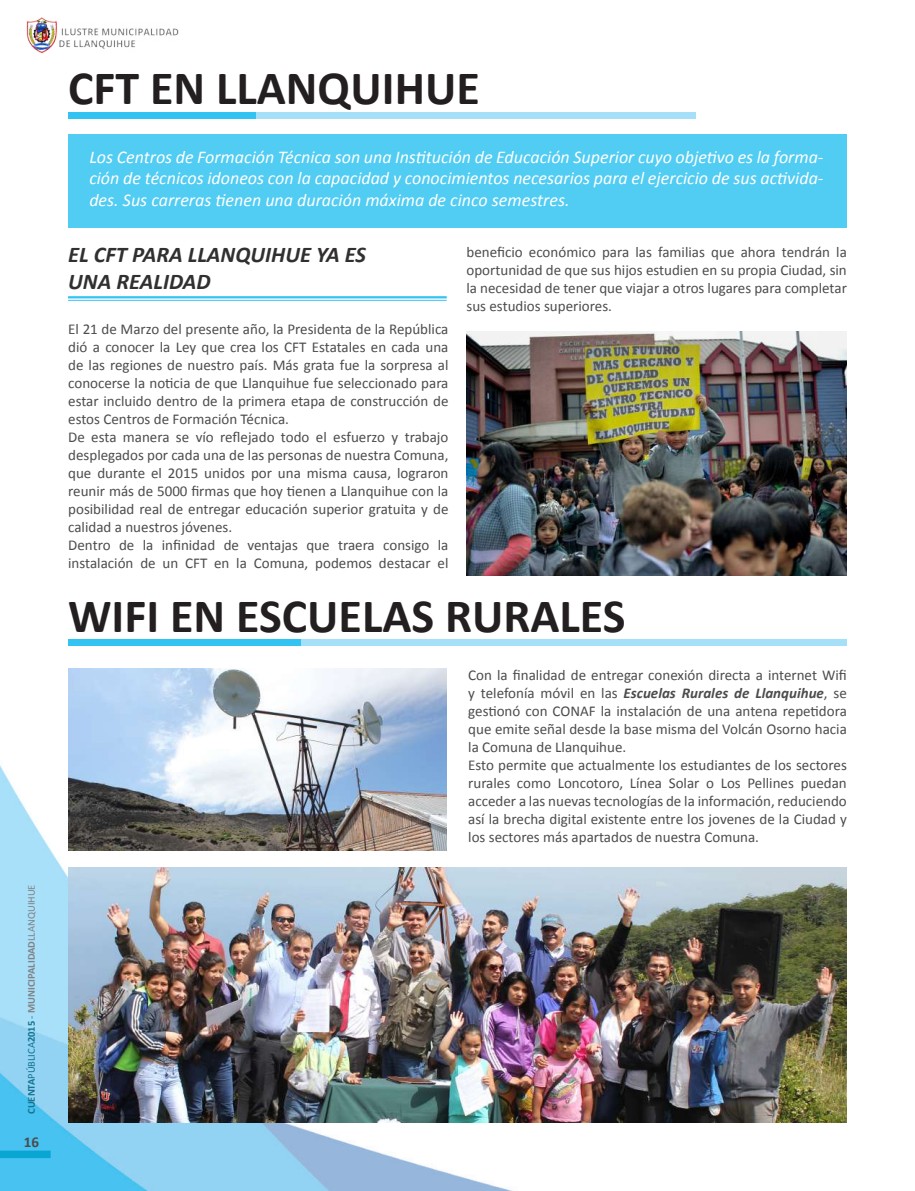
<style>
.page{position:relative;width:915px;height:1191px;background:#fff}
.page>*{position:absolute;margin:0;border:0;box-sizing:border-box;transform-origin:0 0}
.t1{font:700 48px "Calibri";color:#231f20}
.t2{font:italic 700 22.5px/27px "Calibri";color:#312f30}
.t3{font:italic 18px/21.6px "Calibri";color:#fff;text-align:justify}
.t4{font:15px/18px "Calibri";color:#4b4c4d}
.t5{font:700 15px "Calibri";color:#4b4c4d}
.t6{font:700 10.5px "Calibri";color:#808285}
.s1{color:#147390}
.s2{font-weight:400;color:#147390}
.s3{font-weight:400}
.s4{font-weight:700;font-style:italic}
</style>
<div class="page">
<img style="left:0;top:17px;width:847px;height:1174px">
<div style="left:0;top:1150px;width:51px;height:8px;background:#09a5d3"></div>
<img style="left:27px;top:18px;width:152px;height:34px">
<div style="left:68px;top:134px;width:778px;height:93px;background:#51ccf3"></div>
<div style="left:68px;top:112px;width:188px;height:7px;background:#32c3f2"></div>
<div style="left:256px;top:112px;width:439px;height:7px;background:#a5dff8"></div>
<div style="left:68px;top:639px;width:233px;height:7px;background:#32c3f2"></div>
<div style="left:301px;top:639px;width:545px;height:7px;background:#a5dff8"></div>
<hr style="left:68px;top:296px;width:378px;height:2px;background:#32c3f2">
<hr style="left:68px;top:300px;width:378px;height:1px;background:#32c3f2">
<img style="left:466px;top:331px;width:380px;height:245px">
<img style="left:68px;top:867px;width:778px;height:256px">
<img style="left:68px;top:668px;width:378px;height:182px">
<p class="t6" style="left:25px;top:1114px;width:231px;rotate:-90deg"><span class="s1">CUENTA</span><span class="s2">PÚBLICA</span><span class="s1">2015</span> <span class="s2">-</span> MUNICIPALIDAD<span class="s3">LLANQUIHUE</span></p>
<p class="t5" style="left:24px;top:1132px;width:17px">16</p>
<h1 class="t1" style="left:68px;top:58px;width:413px">CFT EN LLANQUIHUE</h1>
<p class="t3" style="left:89px;top:145px;width:735px">Los Centros de Formación Técnica son una Institución de Educación Superior cuyo objetivo es la forma&shy;ción de técnicos idoneos con la capacidad y conocimientos necesarios para el ejercicio de sus activida&shy;des. Sus carreras tienen una duración máxima de cinco semestres.</p>
<h2 class="t2" style="left:68px;top:240px;width:299px">EL CFT PARA LLANQUIHUE YA ES<br>UNA REALIDAD</h2>
<p class="t4" style="left:68px;top:319px;width:381px">El 21 de Marzo del presente año, la Presidenta de la República dió a conocer la Ley que crea los CFT Estatales en cada una de las regiones de nuestro país. Más grata fue la sorpresa al conocerse la noticia de que Llanquihue fue seleccionado para estar incluido dentro de la primera etapa de construcción de estos Centros de Formación Técnica.<br>De esta manera se vío reflejado todo el esfuerzo y trabajo desplegados por cada una de las personas de nuestra Comuna, que durante el 2015 unidos por una misma causa, lograron reunir más de 5000 firmas que hoy tienen a Llanquihue con la posibilidad real de entregar educación superior gratuita y de calidad a nuestros jóvenes.<br>Dentro de la infinidad de ventajas que traera consigo la instalación de un CFT en la Comuna, podemos destacar el</p>
<p class="t4" style="left:466px;top:242px;width:382px;text-align:justify">beneficio económico para las familias que ahora tendrán la oportunidad de que sus hijos estudien en su propia Ciudad, sin la necesidad de tener que viajar a otros lugares para completar sus estudios superiores.</p>
<h1 class="t1" style="left:68px;top:586px;width:558px">WIFI EN ESCUELAS RURALES</h1>
<p class="t4" style="left:468px;top:665px;width:380px">Con la finalidad de entregar conexión directa a internet Wifi y telefonía móvil en las <span class="s4">Escuelas Rurales de Llanquihue</span>, se gestionó con CONAF la instalación de una antena repetidora que emite señal desde la base misma del Volcán Osorno hacia la Comuna de Llanquihue.<br>Esto permite que actualmente los estudiantes de los sectores rurales como Loncotoro, Línea Solar o Los Pellines puedan acceder a las nuevas tecnologías de la información, reduciendo así la brecha digital existente entre los jovenes de la Ciudad y los sectores más apartados de nuestra Comuna.</p>
</div>
